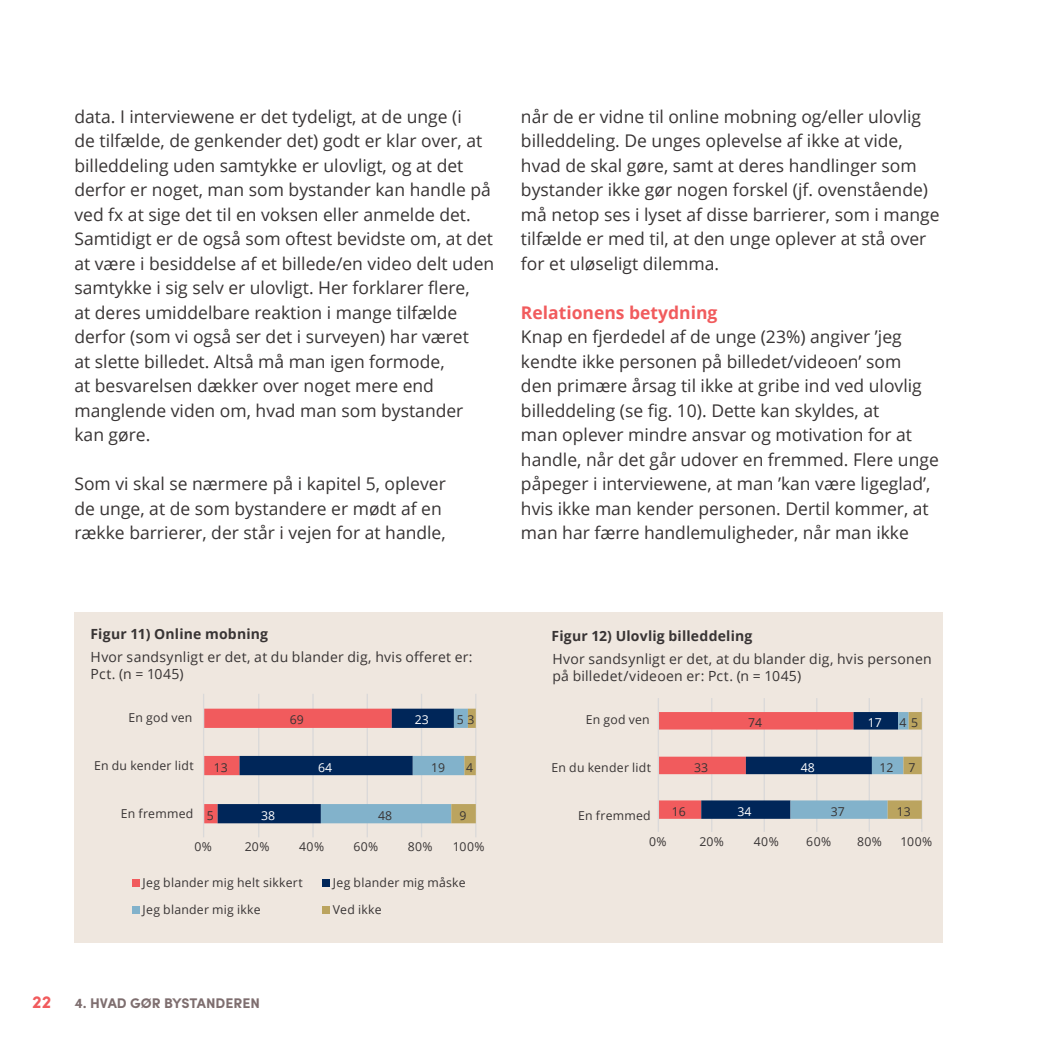
<style>
.page{position:relative;width:1042px;height:1042px;background:#fff}
.page>*{position:absolute;margin:0;border:0;box-sizing:border-box;transform-origin:0 0}
.brod{font:17.5px/24.5px "Open Sans";color:#383434}
.underrubrik_afsnit_2{font:700 17.5px "Open Sans";color:#f15b5d}
.t1{font:700 17.5px "Sofia Pro";color:#f15b5d}
.t2{font:14px/16.8px "Open Sans";letter-spacing:.015em;color:#383434}
.t3{font:700 14px "Open Sans";letter-spacing:.015em;color:#383434}
.t4{font:700 14px "Sofia Pro";color:#7e6e6f}
.t5{font:12.25px "Open Sans";letter-spacing:.02em;color:#383434}
.t6{font:12.25px "Open Sans";color:#fff}
</style>
<div class="page">
<div style="left:74px;top:612px;width:802px;height:331px;background:#efe7df"></div>
<div style="left:523px;top:612px;width:420px;height:331px;background:#efe7df"></div>
<hr style="left:258px;top:694px;width:1px;height:143px;background:#dad9d9">
<hr style="left:312px;top:694px;width:2px;height:143px;background:#dad9d9">
<hr style="left:367px;top:694px;width:1px;height:143px;background:#dad9d9">
<hr style="left:421px;top:694px;width:1px;height:143px;background:#dad9d9">
<hr style="left:475px;top:694px;width:1px;height:143px;background:#dad9d9">
<svg style="left:204px;top:708px;width:272px;height:115px"></svg>
<hr style="left:203px;top:694px;width:1px;height:143px;background:#dad9d9">
<div style="left:132px;top:879px;width:8px;height:8px;background:#f15b5d"></div>
<div style="left:322px;top:879px;width:8px;height:8px;background:#002659"></div>
<div style="left:132px;top:906px;width:8px;height:8px;background:#82b2cb"></div>
<div style="left:322px;top:906px;width:8px;height:8px;background:#bba45f"></div>
<hr style="left:711px;top:698px;width:1px;height:134px;background:#dad9d9">
<hr style="left:763px;top:698px;width:2px;height:134px;background:#dad9d9">
<hr style="left:816px;top:698px;width:1px;height:134px;background:#dad9d9">
<hr style="left:868px;top:698px;width:2px;height:134px;background:#dad9d9">
<hr style="left:921px;top:698px;width:1px;height:134px;background:#dad9d9">
<svg style="left:659px;top:712px;width:263px;height:107px"></svg>
<hr style="left:658px;top:698px;width:1px;height:134px;background:#dad9d9">
<p class="brod" style="left:74px;top:103px;width:421px">data. I interviewene er det tydeligt, at de unge (i<br>de tilfælde, de genkender det) godt er klar over, at billeddeling uden samtykke er ulovligt, og at det derfor er noget, man som bystander kan handle på ved fx at sige det til en voksen eller anmelde det.<br>Samtidigt er de også som oftest bevidste om, at det at være i besiddelse af et billede/en video delt uden samtykke i sig selv er ulovligt. Her forklarer flere,<br>at deres umiddelbare reaktion i mange tilfælde derfor (som vi også ser det i surveyen) har været<br>at slette billedet. Altså må man igen formode,<br>at besvarelsen dækker over noget mere end manglende viden om, hvad man som bystander kan gøre.</p>
<p class="brod" style="left:74px;top:471px;width:373px">Som vi skal se nærmere på i kapitel 5, oplever de unge, at de som bystandere er mødt af en række barrierer, der står i vejen for at handle,</p>
<p class="brod" style="left:521px;top:103px;width:420px">når de er vidne til online mobning og/eller ulovlig billeddeling. De unges oplevelse af ikke at vide, hvad de skal gøre, samt at deres handlinger som bystander ikke gør nogen forskel (jf. ovenstående) må netop ses i lyset af disse barrierer, som i mange tilfælde er med til, at den unge oplever at stå over for et uløseligt dilemma.</p>
<p class="underrubrik_afsnit_2" style="left:521px;top:300px;width:198px">Relationens betydning</p>
<p class="brod" style="left:521px;top:324px;width:419px">Knap en fjerdedel af de unge (23%) angiver ’jeg kendte ikke personen på billedet/videoen’ som<br>den primære årsag til ikke at gribe ind ved ulovlig billeddeling (se fig. 10). Dette kan skyldes, at<br>man oplever mindre ansvar og motivation for at handle, når det går udover en fremmed. Flere unge påpeger i interviewene, at man ’kan være ligeglad’, hvis ikke man kender personen. Dertil kommer, at man har færre handlemuligheder, når man ikke</p>
<p class="t3" style="left:90px;top:624px;width:179px">Figur 11) Online mobning</p>
<p class="t3" style="left:551px;top:626px;width:202px">Figur 12) Ulovlig billeddeling</p>
<p class="t2" style="left:91px;top:648px;width:383px">Hvor sandsynligt er det, at du blander dig, hvis offeret er:<br>Pct. (n = 1045)</p>
<p class="t2" style="left:552px;top:650px;width:381px">Hvor sandsynligt er det, at du blander dig, hvis personen på billedet/videoen er: Pct. (n = 1045)</p>
<p class="t5" style="left:128px;top:709px;width:65px">En god ven</p>
<p class="t5" style="left:290px;top:711px;width:16px">69</p>
<p class="t6" style="left:415px;top:711px;width:16px">23</p>
<p class="t5" style="left:457px;top:711px;width:19px">5 3</p>
<p class="t5" style="left:586px;top:711px;width:65px">En god ven</p>
<p class="t5" style="left:748px;top:714px;width:16px">74</p>
<p class="t6" style="left:868px;top:714px;width:16px">17</p>
<p class="t5" style="left:899px;top:714px;width:20px">4 5</p>
<p class="t5" style="left:94px;top:757px;width:101px">En du kender lidt</p>
<p class="t5" style="left:214px;top:759px;width:16px">13</p>
<p class="t6" style="left:318px;top:759px;width:16px">64</p>
<p class="t5" style="left:431px;top:759px;width:16px">19</p>
<p class="t5" style="left:466px;top:759px;width:9px">4</p>
<p class="t5" style="left:552px;top:759px;width:101px">En du kender lidt</p>
<p class="t5" style="left:694px;top:759px;width:16px">33</p>
<p class="t6" style="left:801px;top:759px;width:16px">48</p>
<p class="t5" style="left:879px;top:759px;width:16px">12</p>
<p class="t5" style="left:908px;top:759px;width:9px">7</p>
<p class="t5" style="left:121px;top:805px;width:74px">En fremmed</p>
<p class="t5" style="left:207px;top:807px;width:9px">5</p>
<p class="t6" style="left:261px;top:807px;width:16px">38</p>
<p class="t5" style="left:378px;top:807px;width:16px">48</p>
<p class="t5" style="left:459px;top:807px;width:9px">9</p>
<p class="t5" style="left:578px;top:807px;width:74px">En fremmed</p>
<p class="t5" style="left:672px;top:803px;width:16px">16</p>
<p class="t6" style="left:737px;top:803px;width:16px">34</p>
<p class="t5" style="left:831px;top:803px;width:16px">37</p>
<p class="t5" style="left:896px;top:803px;width:16px">13</p>
<p class="t5" style="left:194px;top:838px;width:19px">0%</p>
<p class="t5" style="left:245px;top:838px;width:26px">20%</p>
<p class="t5" style="left:299px;top:838px;width:27px">40%</p>
<p class="t5" style="left:353px;top:838px;width:26px">60%</p>
<p class="t5" style="left:408px;top:838px;width:26px">80%</p>
<p class="t5" style="left:453px;top:838px;width:33px">100%</p>
<p class="t5" style="left:649px;top:833px;width:19px">0%</p>
<p class="t5" style="left:699px;top:833px;width:26px">20%</p>
<p class="t5" style="left:754px;top:833px;width:27px">40%</p>
<p class="t5" style="left:806px;top:833px;width:26px">60%</p>
<p class="t5" style="left:857px;top:833px;width:26px">80%</p>
<p class="t5" style="left:900px;top:833px;width:33px">100%</p>
<p class="t5" style="left:143px;top:874px;width:162px">Jeg blander mig helt sikkert</p>
<p class="t5" style="left:333px;top:874px;width:134px">Jeg blander mig måske</p>
<p class="t5" style="left:143px;top:901px;width:119px">Jeg blander mig ikke</p>
<p class="t5" style="left:333px;top:901px;width:50px">Ved ikke</p>
<p class="t1" style="left:32px;top:988px;width:21px">22</p>
<p class="t4" style="left:74px;top:992px;width:187px">4. HVAD GØR BYSTANDEREN</p>
</div>
